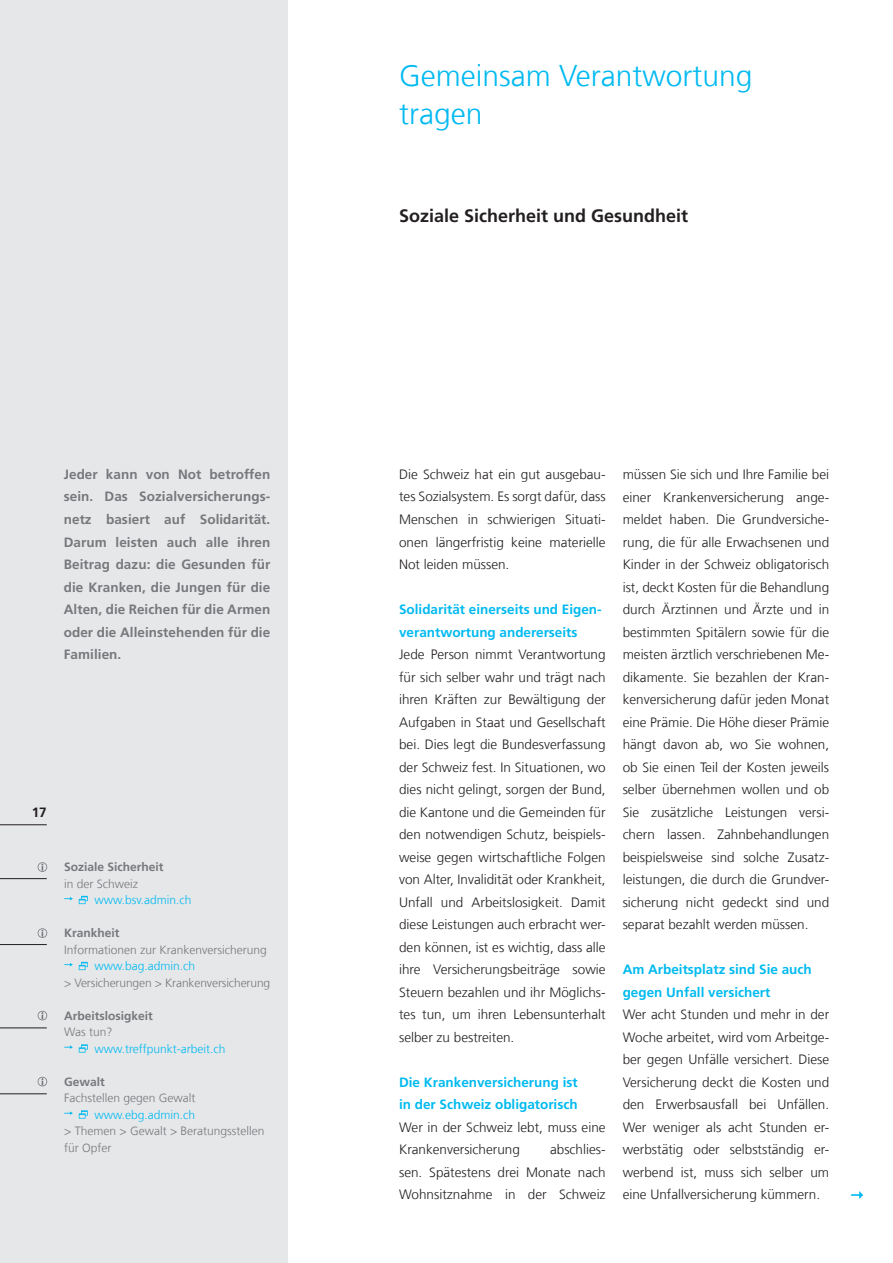
<style>
.page{position:relative;width:893px;height:1263px;background:#fff}
.page>*{position:absolute;margin:0;border:0;box-sizing:border-box;transform-origin:0 0}
._13_Headline__Chapte{font:300 30px/37.5px "Frutiger LT Com";color:#00baf1}
._15_Subline__Chapter{font:700 18px "Frutiger LT Com";color:#231f20}
._31_Text__Standard{font:300 13.5px/22.5px "Frutiger LT Com";color:#231f20;text-align:justify}
._21_Lead__Typical{font:700 13.5px/22.5px "Frutiger LT Com";letter-spacing:.005em;color:#76787b;text-align:justify}
._34_Text__Intertitle{font:700 13.5px/22.5px "Frutiger LT Com";color:#00baf1}
.t1{font:700 13.5px "Frutiger LT Com";color:#231f20}
._51_Service{font:300 12px "Frutiger LT Com";color:#76787b}
._51_Service-2{font:300 12px "Frutiger LT Com";color:#00baf1}
._51_Service-3{font:700 12px "Frutiger LT Com";color:#76787b}
</style>
<div class="page">
<div style="left:0;top:0;width:287px;height:1263px;background:#e6e7e9"></div>
<hr style="left:0;top:878px;width:47px;height:1px;background:#231f20">
<svg style="left:851px;top:1191px;width:12px;height:8px"></svg>
<hr style="left:0;top:944px;width:47px;height:1px;background:#231f20">
<hr style="left:0;top:1028px;width:47px;height:1px;background:#231f20">
<hr style="left:0;top:1093px;width:47px;height:1px;background:#231f20">
<svg style="left:38px;top:862px;width:9px;height:10px"></svg>
<svg style="left:64px;top:896px;width:24px;height:8px"></svg>
<svg style="left:38px;top:928px;width:9px;height:10px"></svg>
<svg style="left:64px;top:962px;width:24px;height:8px"></svg>
<svg style="left:38px;top:1011px;width:9px;height:9px"></svg>
<svg style="left:64px;top:1044px;width:24px;height:9px"></svg>
<svg style="left:38px;top:1077px;width:9px;height:9px"></svg>
<svg style="left:64px;top:1110px;width:24px;height:9px"></svg>
<hr style="left:0;top:824px;width:47px;height:1px;background:#231f20">
<p class="_21_Lead__Typical" style="left:64px;top:463px;width:208px">Jeder kann von Not betroffen sein. Das Sozialversicherungs&shy;netz basiert auf Solidarität.<br>Darum leisten auch alle ihren Beitrag dazu: die Gesunden für die Kranken, die Jungen für die Alten, die Reichen für die Armen oder die Alleinstehenden für die Familien.</p>
<p class="t1" style="left:32px;top:804px;width:17px">17</p>
<p class="_51_Service-3" style="left:64px;top:860px;width:101px">Soziale Sicherheit</p>
<p class="_51_Service" style="left:64px;top:876px;width:76px">in der Schweiz</p>
<p class="_51_Service-2" style="left:94px;top:893px;width:99px">www.bsv.admin.ch</p>
<p class="_51_Service-3" style="left:64px;top:926px;width:57px">Krankheit</p>
<p class="_51_Service" style="left:64px;top:942px;width:204px">Informationen zur Krankenversicherung</p>
<p class="_51_Service-2" style="left:94px;top:959px;width:102px">www.bag.admin.ch</p>
<p class="_51_Service" style="left:64px;top:975px;width:207px">&gt; Versicherungen &gt; Krankenversicherung</p>
<p class="_51_Service-3" style="left:64px;top:1008px;width:90px">Arbeitslosigkeit</p>
<p class="_51_Service" style="left:64px;top:1025px;width:50px">Was tun?</p>
<p class="_51_Service-2" style="left:94px;top:1041px;width:132px">www.treffpunkt-arbeit.ch</p>
<p class="_51_Service-3" style="left:64px;top:1074px;width:42px">Gewalt</p>
<p class="_51_Service" style="left:64px;top:1091px;width:133px">Fachstellen gegen Gewalt</p>
<p class="_51_Service-2" style="left:94px;top:1107px;width:102px">www.ebg.admin.ch</p>
<p class="_51_Service" style="left:64px;top:1124px;width:202px">&gt; Themen &gt; Gewalt &gt; Beratungsstellen</p>
<p class="_51_Service" style="left:64px;top:1140px;width:49px">für Opfer</p>
<p class="_13_Headline__Chapte" style="left:399px;top:57px;width:355px">Gemeinsam Verantwortung tragen</p>
<p class="_15_Subline__Chapter" style="left:399px;top:206px;width:291px">Soziale Sicherheit und Gesundheit</p>
<p class="_31_Text__Standard" style="left:399px;top:463px;width:208px">Die Schweiz hat ein gut ausgebau&shy;tes Sozialsystem. Es sorgt dafür, dass Menschen in schwierigen Situati&shy;onen längerfristig keine materielle Not leiden müssen.</p>
<p class="_34_Text__Intertitle" style="left:399px;top:598px;width:204px">Solidarität einerseits und Eigen&shy;verantwortung andererseits</p>
<p class="_31_Text__Standard" style="left:399px;top:643px;width:208px">Jede Person nimmt Verantwortung für sich selber wahr und trägt nach ihren Kräften zur Bewältigung der Aufgaben in Staat und Gesellschaft bei. Dies legt die Bundesverfassung der Schweiz fest. In Situationen, wo dies nicht gelingt, sorgen der Bund, die Kantone und die Gemeinden für den notwendigen Schutz, beispiels&shy;weise gegen wirtschaftliche Folgen von Alter, Invalidität oder Krankheit, Unfall und Arbeitslosigkeit. Damit diese Leistungen auch erbracht wer&shy;den können, ist es wichtig, dass alle ihre Versicherungsbeiträge sowie Steuern bezahlen und ihr Möglichs&shy;tes tun, um ihren Lebensunterhalt selber zu bestreiten.</p>
<p class="_34_Text__Intertitle" style="left:399px;top:1071px;width:180px">Die Krankenversicherung ist in der Schweiz obligatorisch</p>
<p class="_31_Text__Standard" style="left:399px;top:1116px;width:208px">Wer in der Schweiz lebt, muss eine<br>Krankenversicherung</p>
<p class="_31_Text__Standard" style="left:399px;top:1138px;width:208px;text-indent:151px">abschlies&shy;sen. Spätestens drei Monate nach Wohnsitznahme in der Schweiz</p>
<p class="_31_Text__Standard" style="left:623px;top:463px;width:208px">müssen Sie sich und Ihre Familie bei einer Krankenversicherung ange&shy;meldet haben. Die Grundversiche&shy;rung, die für alle Erwachsenen und Kinder in der Schweiz obligatorisch ist, deckt Kosten für die Behandlung durch Ärztinnen und Ärzte und in bestimmten Spitälern sowie für die meisten ärztlich verschriebenen Me&shy;dikamente. Sie bezahlen der Kran&shy;kenversicherung dafür jeden Monat eine Prämie. Die Höhe dieser Prämie hängt davon ab, wo Sie wohnen, ob Sie einen Teil der Kosten jeweils selber übernehmen wollen und ob Sie zusätzliche Leistungen versi&shy;chern lassen. Zahnbehandlungen beispielsweise sind solche Zusatz&shy;leistungen, die durch die Grundver&shy;sicherung nicht gedeckt sind und separat bezahlt werden müssen.</p>
<p class="_34_Text__Intertitle" style="left:623px;top:958px;width:191px">Am Arbeitsplatz sind Sie auch gegen Unfall versichert</p>
<p class="_31_Text__Standard" style="left:623px;top:1003px;width:208px">Wer acht Stunden und mehr in der Woche arbeitet, wird vom Arbeitge&shy;ber gegen Unfälle versichert. Diese Versicherung deckt die Kosten und den Erwerbsausfall bei Unfällen.<br>Wer weniger als acht Stunden er&shy;werbstätig oder selbstständig er&shy;werbend ist, muss sich selber um eine Unfallversicherung kümmern.</p>
</div>
